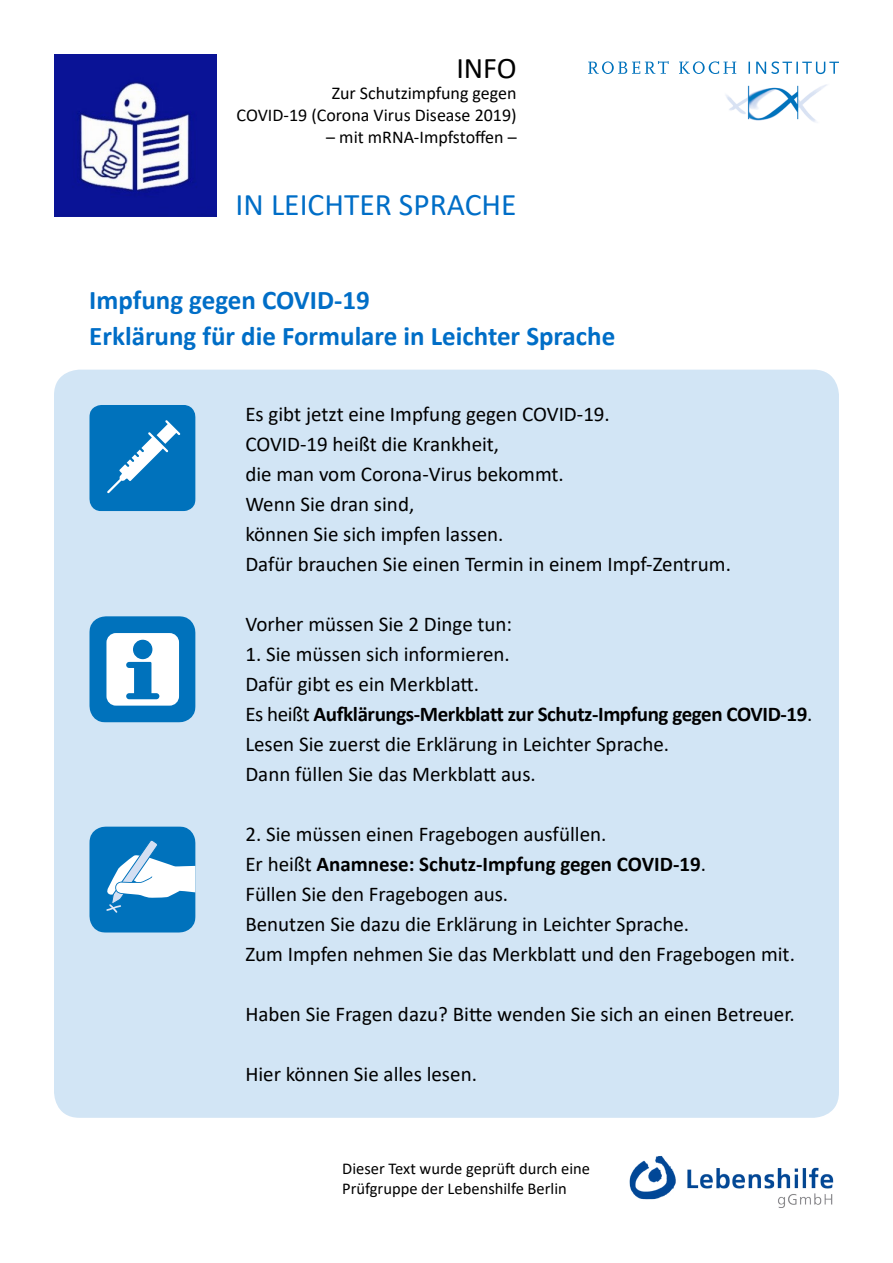
<style>
.page{position:relative;width:893px;height:1263px;background:#fff}
.page>*{position:absolute;margin:0;border:0;box-sizing:border-box;transform-origin:0 0}
.t1{font:31.5px "Calibri";color:#006ec7}
.t2{font:30px "Calibri";color:#000}
.t3{font:700 27px/36px "Calibri";color:#006ec7}
.Fließtext{font:21px "Calibri";color:#000}
.Fließtext-2{font:700 21px "Calibri";letter-spacing:-.02em;color:#000}
.Fließtext-3{font:700 21px "Calibri";color:#000}
.t4{font:18px/21.6px "Calibri";color:#000;text-align:right}
.t5{font:16.5px "Calibri";color:#000}
.s1{font-weight:400}
</style>
<div class="page">
<svg style="left:588px;top:61px;width:251px;height:13px"></svg>
<img style="left:726px;top:84px;width:101px;height:38px">
<img style="left:629px;top:1156px;width:205px;height:52px">
<div style="left:54px;top:370px;width:785px;height:748px;background:#d2e5f5;border-radius:26px"></div>
<svg style="left:89px;top:405px;width:107px;height:106px;background:#1c81c3"></svg>
<svg style="left:89px;top:616px;width:107px;height:106px;background:#65aad6"></svg>
<div style="left:133px;top:640px;width:19px;height:19px;background:#0072bc;border-radius:50%"></div>
<svg style="left:89px;top:826px;width:107px;height:107px;background:#4497ce"></svg>
<img style="left:54px;top:54px;width:163px;height:163px">
<h1 class="t2" style="left:456px;top:47px;width:62px">INFO</h1>
<h1 class="t4" style="left:237px;top:82px;width:281px">Zur Schutzimpfung gegen<br>COVID-19 (Corona Virus Disease 2019)</h1>
<h1 class="t4" style="left:326px;top:125px;width:192px">– mit mRNA-Impfstoffen –</h1>
<p class="t1" style="left:236px;top:182px;width:282px">IN LEICHTER SPRACHE</p>
<h2 class="t3" style="left:89px;top:281px;width:527px">Impfung gegen COVID-19<br>Erklärung für die Formulare in Leichter Sprache</h2>
<p class="Fließtext" style="left:245px;top:399px;width:366px">Es gibt jetzt eine Impfung gegen COVID-19.</p>
<p class="Fließtext" style="left:245px;top:429px;width:255px">COVID-19 heißt die Krankheit,</p>
<p class="Fließtext" style="left:245px;top:459px;width:320px">die man vom Corona-Virus bekommt.</p>
<p class="Fließtext" style="left:245px;top:489px;width:170px">Wenn Sie dran sind,</p>
<p class="Fließtext" style="left:245px;top:519px;width:260px">können Sie sich impfen lassen.</p>
<p class="Fließtext" style="left:245px;top:549px;width:487px">Dafür brauchen Sie einen Termin in einem Impf-Zentrum.</p>
<p class="Fließtext" style="left:245px;top:609px;width:268px">Vorher müssen Sie 2 Dinge tun:</p>
<p class="Fließtext" style="left:245px;top:639px;width:266px">1. Sie müssen sich informieren.</p>
<p class="Fließtext" style="left:245px;top:669px;width:235px">Dafür gibt es ein Merkblatt.</p>
<p class="Fließtext-2" style="left:245px;top:699px;width:568px"><span class="s1">Es heißt</span> Aufklärungs-Merkblatt zur Schutz-Impfung gegen COVID-19<span class="s1">.</span></p>
<p class="Fließtext" style="left:245px;top:729px;width:425px">Lesen Sie zuerst die Erklärung in Leichter Sprache.</p>
<p class="Fließtext" style="left:245px;top:759px;width:292px">Dann füllen Sie das Merkblatt aus.</p>
<p class="Fließtext" style="left:245px;top:819px;width:363px">2. Sie müssen einen Fragebogen ausfüllen.</p>
<p class="Fließtext-3" style="left:245px;top:849px;width:462px"><span class="s1">Er heißt</span> Anamnese: Schutz-Impfung gegen COVID-19<span class="s1">.</span></p>
<p class="Fließtext" style="left:245px;top:879px;width:264px">Füllen Sie den Fragebogen aus.</p>
<p class="Fließtext" style="left:245px;top:909px;width:445px">Benutzen Sie dazu die Erklärung in Leichter Sprache.</p>
<p class="Fließtext" style="left:245px;top:939px;width:551px">Zum Impfen nehmen Sie das Merkblatt und den Fragebogen mit.</p>
<p class="Fließtext" style="left:245px;top:999px;width:551px">Haben Sie Fragen dazu? Bitte wenden Sie sich an einen Betreuer.</p>
<p class="Fließtext" style="left:245px;top:1059px;width:233px">Hier können Sie alles lesen.</p>
<p class="t5" style="left:342px;top:1157px;width:249px">Dieser Text wurde geprüft durch eine</p>
<p class="t5" style="left:342px;top:1177px;width:226px">Prüfgruppe der Lebenshilfe Berlin</p>
</div>
